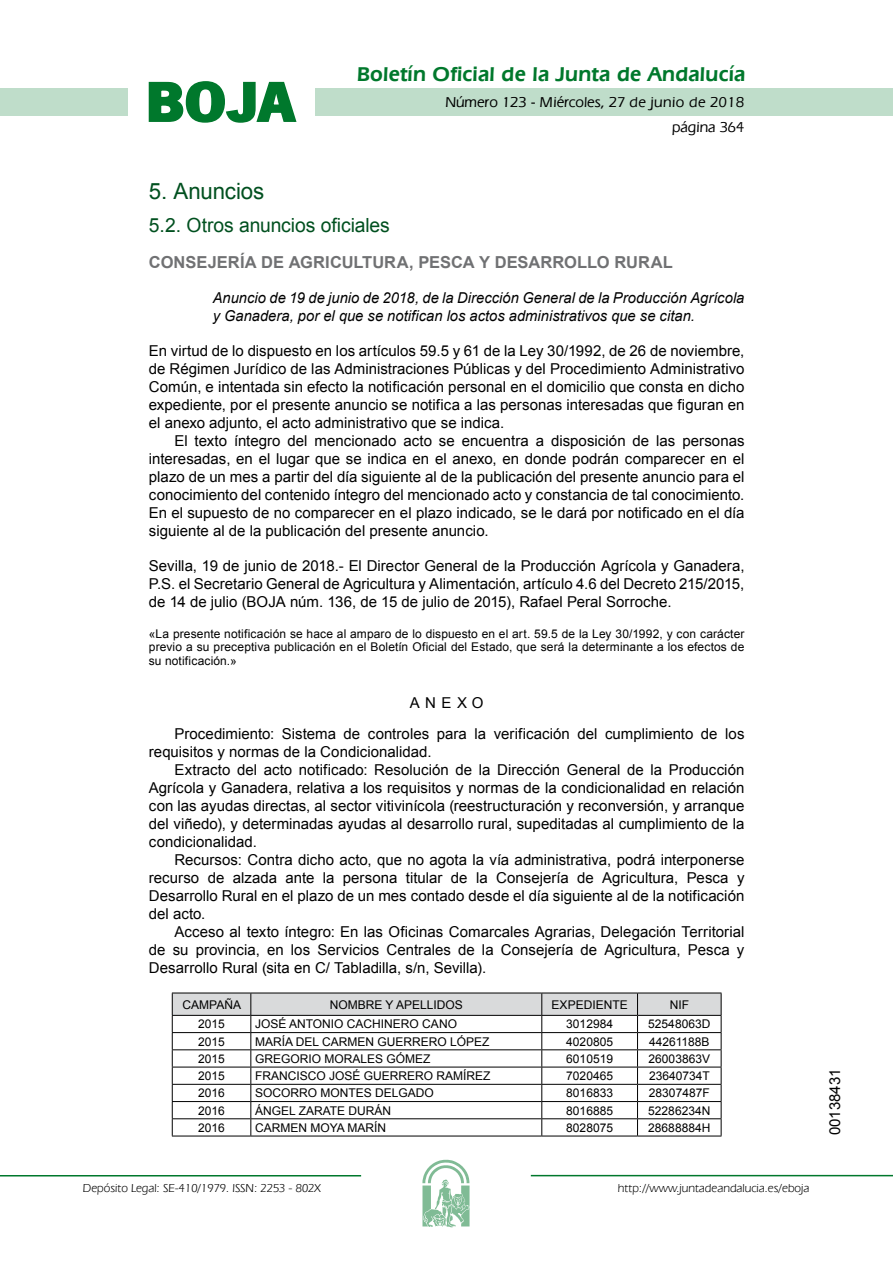
<style>
.page{position:relative;width:893px;height:1263px;background:#fff}
.page>*{position:absolute;margin:0;border:0;box-sizing:border-box;transform-origin:0 0}
.t1{font:700 57.75px "News Got T";color:#00782c;scale:1.14 1}
.t2{font:22.5px "Arial";letter-spacing:-.005em;color:#00501f}
.t3{font:600 21px "Eras IT Cby BT";letter-spacing:.01em;color:#00782c}
.t4{font:19.5px "Arial";letter-spacing:-.005em;color:#00501f}
.t5{font:700 16.5px "Arial";color:#707173}
.t6{font:15px/18px "Arial";color:#000;text-align:justify}
.t7{font:italic 15px/18px "Arial";color:#000}
.t8{font:500 15px/24.5px "Eras IT Cby BT";color:#000;text-align:right}
.t9{font:12px/13.5px "Arial";color:#000;text-align:justify}
.t10{font:12px "Eras IT Cby BT";color:#000}
</style>
<div class="page">
<div style="left:315px;top:88px;width:577px;height:28px;background:#bfddca"></div>
<div style="left:0;top:88px;width:128px;height:28px;background:#bfddca"></div>
<hr style="left:0;top:1175px;width:361px;height:2px;background:#00782c">
<svg style="left:422px;top:1159px;width:47px;height:68px"></svg>
<hr style="left:531px;top:1175px;width:361px;height:1px;background:#00782c">
<svg style="left:148px;top:81px;width:149px;height:42px"></svg>
<svg style="left:172px;top:993px;width:549px;height:143px"></svg>
<hr style="left:172px;top:1136px;width:79px;height:1px;background:#000">
<hr style="left:251px;top:1136px;width:291px;height:1px;background:#000">
<hr style="left:542px;top:1136px;width:95px;height:1px;background:#000">
<hr style="left:637px;top:1136px;width:84px;height:1px;background:#000">
<h1 class="t1" style="left:145px;top:68px;width:133px">BOJA</h1>
<h3 class="t3" style="left:357px;top:62px;width:390px">Boletín Oficial de la Junta de Andalucía</h3>
<p class="t8" style="left:445px;top:90px;width:300px">Número 123 - Miércoles, 27 de junio de 2018 página 364</p>
<h2 class="t2" style="left:149px;top:177px;width:117px">5. Anuncios</h2>
<h3 class="t4" style="left:149px;top:212px;width:242px">5.2. Otros anuncios oficiales</h3>
<p class="t5" style="left:149px;top:251px;width:525px">CONSEJERÍA DE AGRICULTURA, PESCA Y DESARROLLO RURAL</p>
<p class="t7" style="left:213px;top:289px;width:533px">Anuncio de 19 de junio de 2018, de la Dirección General de la Producción Agrícola y Ganadera, por el que se notifican los actos administrativos que se citan.</p>
<p class="t6" style="left:149px;top:342px;width:597px">En virtud de lo dispuesto en los artículos 59.5 y 61 de la Ley 30/1992, de 26 de noviembre, de Régimen Jurídico de las Administraciones Públicas y del Procedimiento Administrativo Común, e intentada sin efecto la notificación personal en el domicilio que consta en dicho expediente, por el presente anuncio se notifica a las personas interesadas que figuran en el anexo adjunto, el acto administrativo que se indica.</p>
<p class="t6" style="left:149px;top:432px;width:597px;text-indent:26px">El texto íntegro del mencionado acto se encuentra a disposición de las personas interesadas, en el lugar que se indica en el anexo, en donde podrán comparecer en el plazo de un mes a partir del día siguiente al de la publicación del presente anuncio para el conocimiento del contenido íntegro del mencionado acto y constancia de tal conocimiento.<br>En el supuesto de no comparecer en el plazo indicado, se le dará por notificado en el día siguiente al de la publicación del presente anuncio.</p>
<p class="t6" style="left:149px;top:557px;width:597px">Sevilla, 19 de junio de 2018.- El Director General de la Producción Agrícola y Ganadera, P.S. el Secretario General de Agricultura y Alimentación, artículo 4.6 del Decreto 215/2015, de 14 de julio (BOJA núm. 136, de 15 de julio de 2015), Rafael Peral Sorroche.</p>
<p class="t9" style="left:149px;top:627px;width:597px">«La presente notificación se hace al amparo de lo dispuesto en el art. 59.5 de la Ley 30/1992, y con carácter previo a su preceptiva publicación en el Boletín Oficial del Estado, que será la determinante a los efectos de su notificación.»</p>
<p class="t6" style="left:174px;top:688px;width:571px;line-height:30.8px;text-indent:235px">ANEXO<br>Procedimiento: Sistema de controles para la verificación del cumplimiento de los</p>
<p class="t6" style="left:149px;top:743px;width:284px">requisitos y normas de la Condicionalidad.</p>
<p class="t6" style="left:174px;top:761px;width:571px">Extracto del acto notificado: Resolución de la Dirección General de la Producción</p>
<p class="t6" style="left:149px;top:779px;width:597px">Agrícola y Ganadera, relativa a los requisitos y normas de la condicionalidad en relación</p>
<p class="t6" style="left:149px;top:797px;width:597px">con las ayudas directas, al sector vitivinícola (reestructuración y reconversión, y arranque</p>
<p class="t6" style="left:149px;top:815px;width:597px">del viñedo), y determinadas ayudas al desarrollo rural, supeditadas al cumplimiento de la</p>
<p class="t6" style="left:149px;top:833px;width:109px">condicionalidad.</p>
<p class="t6" style="left:174px;top:851px;width:571px">Recursos: Contra dicho acto, que no agota la vía administrativa, podrá interponerse</p>
<p class="t6" style="left:149px;top:869px;width:597px">recurso de alzada ante la persona titular de la Consejería de Agricultura, Pesca y</p>
<p class="t6" style="left:149px;top:887px;width:597px">Desarrollo Rural en el plazo de un mes contado desde el día siguiente al de la notificación</p>
<p class="t6" style="left:149px;top:905px;width:58px">del acto.</p>
<p class="t6" style="left:174px;top:923px;width:571px">Acceso al texto íntegro: En las Oficinas Comarcales Agrarias, Delegación Territorial</p>
<p class="t6" style="left:149px;top:941px;width:597px">de su provincia, en los Servicios Centrales de la Consejería de Agricultura, Pesca y</p>
<p class="t6" style="left:149px;top:959px;width:339px">Desarrollo Rural (sita en C/ Tabladilla, s/n, Sevilla).</p>
<p class="t9" style="left:183px;top:998px;width:60px">CAMPAÑA</p>
<p class="t9" style="left:330px;top:998px;width:134px">NOMBRE Y APELLIDOS</p>
<p class="t9" style="left:551px;top:998px;width:78px">EXPEDIENTE</p>
<p class="t9" style="left:669px;top:998px;width:21px">NIF</p>
<p class="t9" style="left:198px;top:1018px;width:28px">2015</p>
<p class="t9" style="left:255px;top:1018px;width:203px">JOSÉ ANTONIO CACHINERO CANO</p>
<p class="t9" style="left:566px;top:1018px;width:48px">3012984</p>
<p class="t9" style="left:648px;top:1018px;width:64px">52548063D</p>
<p class="t9" style="left:198px;top:1035px;width:28px">2015</p>
<p class="t9" style="left:255px;top:1035px;width:236px">MARÍA DEL CARMEN GUERRERO LÓPEZ</p>
<p class="t9" style="left:566px;top:1035px;width:48px">4020805</p>
<p class="t9" style="left:649px;top:1035px;width:62px">44261188B</p>
<p class="t9" style="left:198px;top:1052px;width:28px">2015</p>
<p class="t9" style="left:255px;top:1052px;width:177px">GREGORIO MORALES GÓMEZ</p>
<p class="t9" style="left:566px;top:1052px;width:48px">6010519</p>
<p class="t9" style="left:648px;top:1052px;width:63px">26003863V</p>
<p class="t9" style="left:198px;top:1069px;width:28px">2015</p>
<p class="t9" style="left:255px;top:1069px;width:237px">FRANCISCO JOSÉ GUERRERO RAMÍREZ</p>
<p class="t9" style="left:566px;top:1069px;width:48px">7020465</p>
<p class="t9" style="left:649px;top:1069px;width:62px">23640734T</p>
<p class="t9" style="left:198px;top:1086px;width:28px">2016</p>
<p class="t9" style="left:255px;top:1086px;width:180px">SOCORRO MONTES DELGADO</p>
<p class="t9" style="left:566px;top:1086px;width:48px">8016833</p>
<p class="t9" style="left:649px;top:1086px;width:62px">28307487F</p>
<p class="t9" style="left:198px;top:1104px;width:28px">2016</p>
<p class="t9" style="left:255px;top:1104px;width:138px">ÁNGEL ZARATE DURÁN</p>
<p class="t9" style="left:566px;top:1104px;width:48px">8016885</p>
<p class="t9" style="left:648px;top:1104px;width:64px">52286234N</p>
<p class="t9" style="left:198px;top:1121px;width:28px">2016</p>
<p class="t9" style="left:255px;top:1121px;width:133px">CARMEN MOYA MARÍN</p>
<p class="t9" style="left:566px;top:1121px;width:48px">8028075</p>
<p class="t9" style="left:648px;top:1121px;width:64px">28688884H</p>
<p class="t10" style="left:83px;top:1181px;width:239px">Depósito Legal: SE-410/1979. ISSN: 2253 - 802X</p>
<p class="t10" style="left:618px;top:1181px;width:193px">http://www.juntadeandalucia.es/eboja</p>
<p class="t6" style="left:826px;top:1135px;width:68px;rotate:-90deg">00138431</p>
</div>
